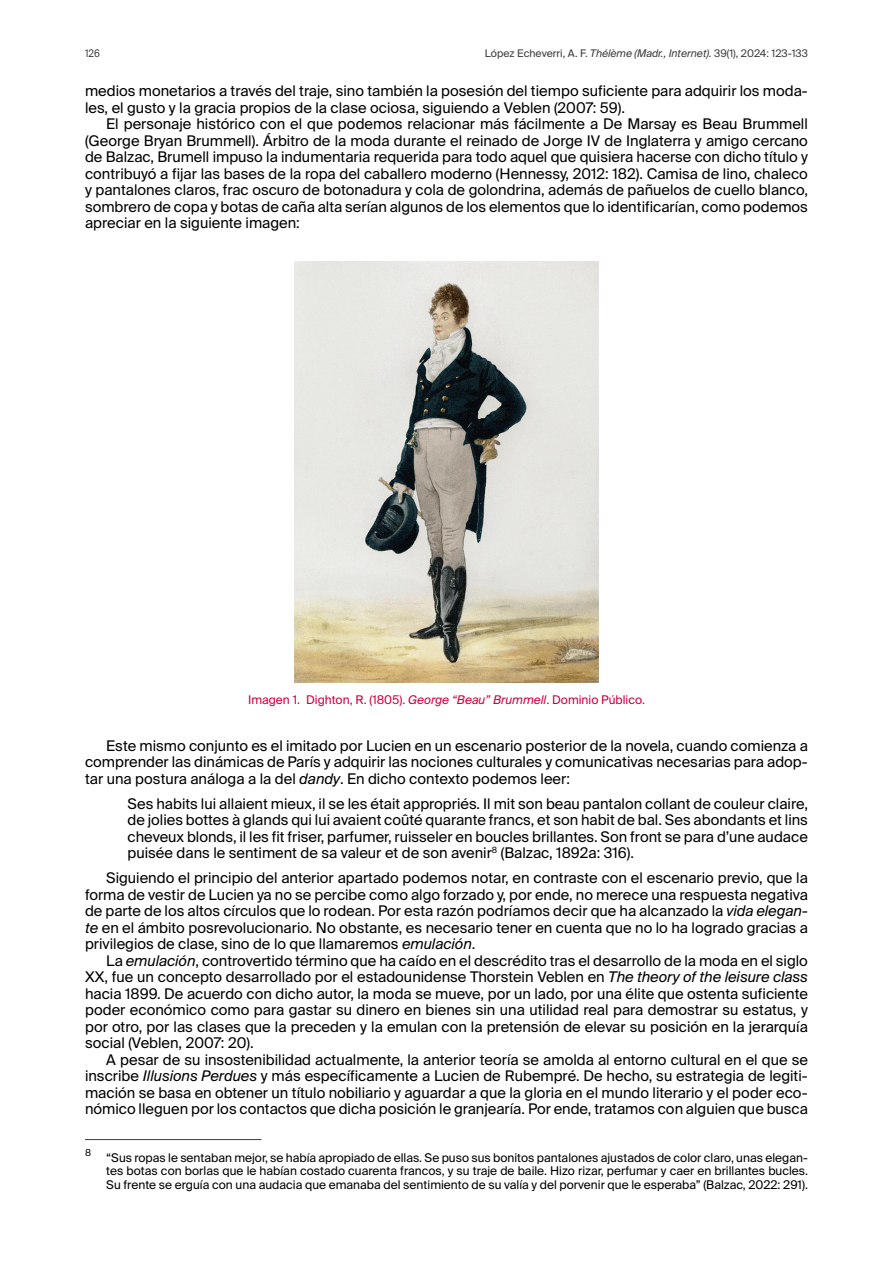
<style>
.page{position:relative;width:893px;height:1263px;background:#fff}
.page>*{position:absolute;margin:0;border:0;box-sizing:border-box;transform-origin:0 0}
._000-TXT_GENERAL{font:14.7px/16.5px "Suisse Intl";color:#000;text-align:justify}
._000-Citas{font:14.7px/16.5px "Suisse Intl";color:#000;text-align:justify}
._000-Notas_al_pie{font:12px/13.5px "Suisse Intl";color:#000;text-align:justify}
._000-Tit_tablas{font:12px "Suisse Intl";color:#cf003d}
.t1{font:10.5px "Suisse Intl";color:#3c3c3b}
.t2{font:10.5px "Suisse Intl";color:#3c3c3b;scale:.9 1}
._000-Notas_al_pie-2{font:9.6px "Suisse Intl";color:#000}
.s1{font-style:italic}
</style>
<div class="page">
<img style="left:294px;top:261px;width:305px;height:421px">
<hr style="left:85px;top:1139px;width:176px;height:1px;background:#3c3c3b">
<p class="t2" style="left:85px;top:47px;width:18px">126</p>
<p class="t1" style="left:485px;top:47px;width:325px">López Echeverri, A. F. <span class="s1">Thélème (Madr., Internet).</span> 39(1), 2024: 123-133</p>
<p class="_000-TXT_GENERAL" style="left:85px;top:83px;width:724px">medios monetarios a través del traje, sino también la posesión del tiempo suficiente para adquirir los moda&shy;les, el gusto y la gracia propios de la clase ociosa, siguiendo a Veblen (2007: 59).</p>
<p class="_000-TXT_GENERAL" style="left:85px;top:116px;width:724px;text-indent:21px">El personaje histórico con el que podemos relacionar más fácilmente a De Marsay es Beau Brummell (George Bryan Brummell). Árbitro de la moda durante el reinado de Jorge IV de Inglaterra y amigo cercano de Balzac, Brumell impuso la indumentaria requerida para todo aquel que quisiera hacerse con dicho título y contribuyó a fijar las bases de la ropa del caballero moderno (Hennessy, 2012: 182). Camisa de lino, chaleco y pantalones claros, frac oscuro de botonadura y cola de golondrina, además de pañuelos de cuello blanco, sombrero de copa y botas de caña alta serían algunos de los elementos que lo identificarían, como podemos apreciar en la siguiente imagen:</p>
<p class="_000-Tit_tablas" style="left:248px;top:693px;width:398px">Imagen 1. Dighton, R. (1805). <span class="s1">George “Beau” Brummell</span>. Dominio Público.</p>
<p class="_000-TXT_GENERAL" style="left:85px;top:737px;width:724px;text-indent:21px">Este mismo conjunto es el imitado por Lucien en un escenario posterior de la novela, cuando comienza a comprender las dinámicas de París y adquirir las nociones culturales y comunicativas necesarias para adop&shy;tar una postura análoga a la del <span class="s1">dandy</span>. En dicho contexto podemos leer:</p>
<p class="_000-Citas" style="left:128px;top:795px;width:682px">Ses habits lui allaient mieux, il se les était appropriés. Il mit son beau pantalon collant de couleur claire, de jolies bottes à glands qui lui avaient coûté quarante francs, et son habit de bal. Ses abondants et lins cheveux blonds, il les fit friser, parfumer, ruisseler en boucles brillantes. Son front se para d’une audace puisée dans le sentiment de sa valeur et de son avenir<sup>8</sup> (Balzac, 1892a: 316).</p>
<p class="_000-TXT_GENERAL" style="left:85px;top:870px;width:724px;text-indent:21px">Siguiendo el principio del anterior apartado podemos notar, en contraste con el escenario previo, que la forma de vestir de Lucien ya no se percibe como algo forzado y, por ende, no merece una respuesta negativa de parte de los altos círculos que lo rodean. Por esta razón podríamos decir que ha alcanzado la <span class="s1">vida elegan&shy;te</span> en el ámbito posrevolucionario. No obstante, es necesario tener en cuenta que no lo ha logrado gracias a privilegios de clase, sino de lo que llamaremos <span class="s1">emulación</span>.</p>
<p class="_000-TXT_GENERAL" style="left:85px;top:952px;width:724px;text-indent:21px">La <span class="s1">emulación</span>, controvertido término que ha caído en el descrédito tras el desarrollo de la moda en el siglo XX, fue un concepto desarrollado por el estadounidense Thorstein Veblen en <span class="s1">The theory of the leisure class </span>hacia 1899. De acuerdo con dicho autor, la moda se mueve, por un lado, por una élite que ostenta suficiente poder económico como para gastar su dinero en bienes sin una utilidad real para demostrar su estatus, y por otro, por las clases que la preceden y la emulan con la pretensión de elevar su posición en la jerarquía social (Veblen, 2007: 20).</p>
<p class="_000-TXT_GENERAL" style="left:85px;top:1051px;width:724px;text-indent:21px">A pesar de su insostenibilidad actualmente, la anterior teoría se amolda al entorno cultural en el que se inscribe <span class="s1">Illusions Perdues</span> y más específicamente a Lucien de Rubempré. De hecho, su estrategia de legiti&shy;mación se basa en obtener un título nobiliario y aguardar a que la gloria en el mundo literario y el poder eco&shy;nómico lleguen por los contactos que dicha posición le granjearía. Por ende, tratamos con alguien que busca</p>
<p class="_000-Notas_al_pie-2" style="left:85px;top:1147px;width:8px">8</p>
<p class="_000-Notas_al_pie" style="left:106px;top:1151px;width:703px">“Sus ropas le sentaban mejor, se había apropiado de ellas. Se puso sus bonitos pantalones ajustados de color claro, unas elegan&shy;tes botas con borlas que le habían costado cuarenta francos, y su traje de baile. Hizo rizar, perfumar y caer en brillantes bucles.<br>Su frente se erguía con una audacia que emanaba del sentimiento de su valía y del porvenir que le esperaba” (Balzac, 2022: 291).</p>
</div>
